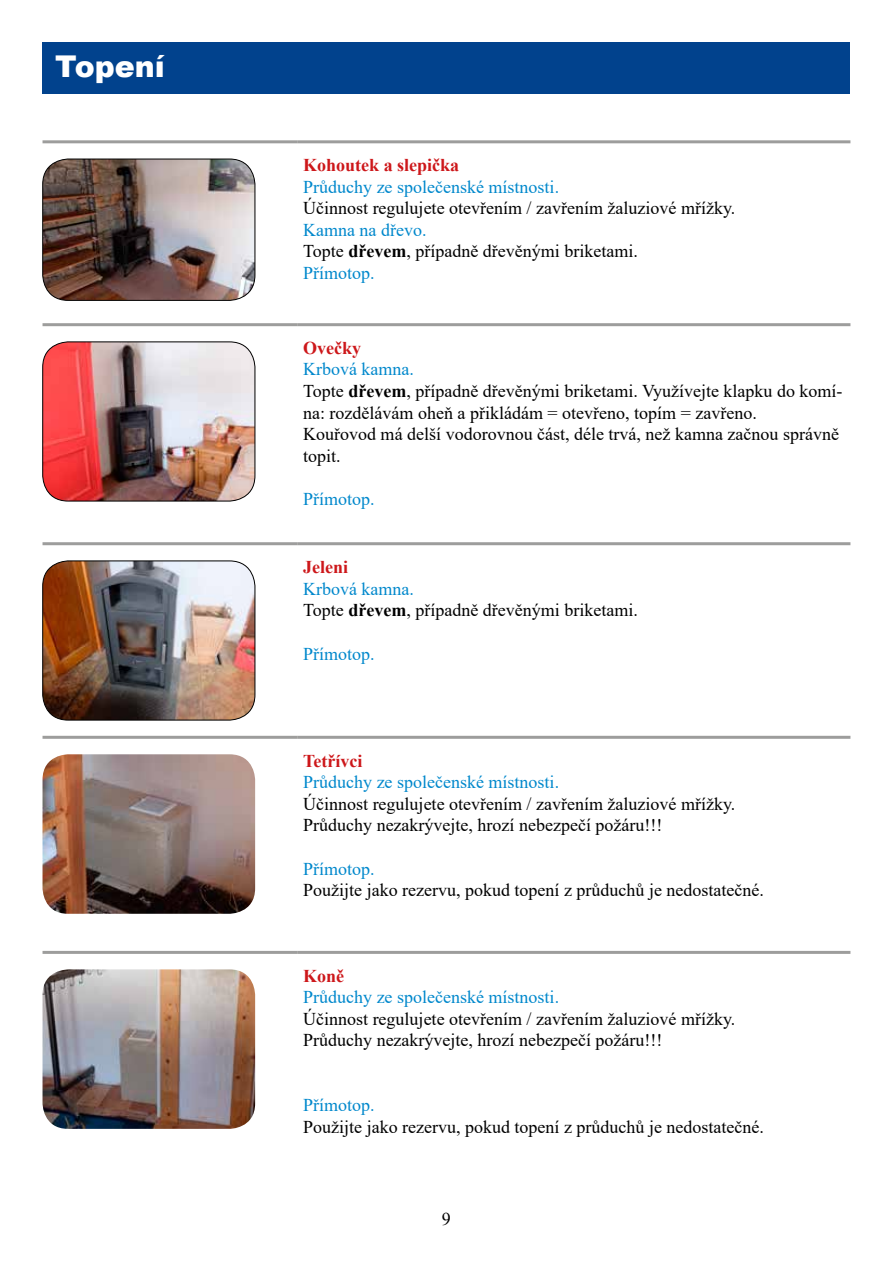
<style>
.page{position:relative;width:893px;height:1263px;background:#fff}
.page>*{position:absolute;margin:0;border:0;box-sizing:border-box;transform-origin:0 0}
.t1{font:900 30px "Arial";color:#fff}
.t2{font:18px/21.6px "Times New Roman";color:#000}
.t3{font:18px "Times New Roman";color:#08c}
.t4{font:700 18px "Times New Roman";color:#cd171a}
.s1{color:#08c}
.s2{font-weight:700}
</style>
<div class="page">
<hr style="left:43px;top:140px;width:254px;height:3px;background:#9d9d9c">
<hr style="left:297px;top:140px;width:553px;height:3px;background:#9d9d9c">
<hr style="left:43px;top:323px;width:254px;height:3px;background:#9d9d9c">
<hr style="left:297px;top:323px;width:553px;height:3px;background:#9d9d9c">
<hr style="left:43px;top:542px;width:254px;height:3px;background:#9d9d9c">
<hr style="left:297px;top:542px;width:553px;height:3px;background:#9d9d9c">
<hr style="left:43px;top:736px;width:254px;height:3px;background:#9d9d9c">
<hr style="left:297px;top:736px;width:553px;height:3px;background:#9d9d9c">
<hr style="left:43px;top:951px;width:254px;height:3px;background:#9d9d9c">
<hr style="left:297px;top:951px;width:553px;height:3px;background:#9d9d9c">
<img style="left:43px;top:159px;width:212px;height:141px">
<div style="left:43px;top:159px;width:212px;height:142px;border:1px solid #000;border-radius:26px"></div>
<img style="left:43px;top:342px;width:212px;height:159px">
<div style="left:43px;top:342px;width:212px;height:159px;border:1px solid #000;border-radius:26px"></div>
<img style="left:43px;top:561px;width:212px;height:159px">
<div style="left:43px;top:561px;width:212px;height:159px;border:1px solid #000;border-radius:26px"></div>
<img style="left:43px;top:754px;width:212px;height:160px">
<img style="left:43px;top:969px;width:212px;height:160px">
<div style="left:43px;top:43px;width:807px;height:51px;background:#01428d"></div>
<h1 class="t1" style="left:55px;top:44px;width:111px">Topení</h1>
<p class="t4" style="left:303px;top:152px;width:158px">Kohoutek a slepička</p>
<p class="t3" style="left:303px;top:174px;width:257px">Průduchy ze společenské místnosti.</p>
<p class="t2" style="left:303px;top:197px;width:434px">Účinnost regulujete otevřením / zavřením žaluziové mřížky.</p>
<p class="t2" style="left:303px;top:218px;width:336px"><span class="s1">Kamna na dřevo.<br></span>Topte <span class="s2">dřevem</span>, případně dřevěnými briketami.<br><span class="s1">Přímotop.</span></p>
<p class="t4" style="left:303px;top:335px;width:59px">Ovečky</p>
<p class="t2" style="left:303px;top:358px;width:541px"><span class="s1">Krbová kamna.<br></span>Topte <span class="s2">dřevem</span>, případně dřevěnými briketami. Využívejte klapku do komí&shy;na: rozdělávám oheň a přikládám = otevřeno, topím = zavřeno.<br>Kouřovod má delší vodorovnou část, déle trvá, než kamna začnou správně topit.</p>
<p class="t3" style="left:303px;top:486px;width:73px">Přímotop.</p>
<p class="t4" style="left:303px;top:554px;width:46px">Jeleni</p>
<p class="t2" style="left:303px;top:577px;width:336px"><span class="s1">Krbová kamna.<br></span>Topte <span class="s2">dřevem</span>, případně dřevěnými briketami.</p>
<p class="t3" style="left:303px;top:641px;width:73px">Přímotop.</p>
<p class="t4" style="left:303px;top:747px;width:61px">Tetřívci</p>
<p class="t3" style="left:303px;top:769px;width:257px">Průduchy ze společenské místnosti.</p>
<p class="t2" style="left:303px;top:792px;width:434px">Účinnost regulujete otevřením / zavřením žaluziové mřížky.<br>Průduchy nezakrývejte, hrozí nebezpečí požáru!!!</p>
<p class="t3" style="left:303px;top:856px;width:73px">Přímotop.</p>
<p class="t2" style="left:303px;top:879px;width:462px">Použijte jako rezervu, pokud topení z průduchů je nedostatečné.</p>
<p class="t4" style="left:303px;top:962px;width:43px">Koně</p>
<p class="t3" style="left:303px;top:984px;width:257px">Průduchy ze společenské místnosti.</p>
<p class="t2" style="left:303px;top:1007px;width:434px">Účinnost regulujete otevřením / zavřením žaluziové mřížky.<br>Průduchy nezakrývejte, hrozí nebezpečí požáru!!!</p>
<p class="t3" style="left:303px;top:1092px;width:73px">Přímotop.</p>
<p class="t2" style="left:303px;top:1115px;width:462px">Použijte jako rezervu, pokud topení z průduchů je nedostatečné.</p>
<p class="t2" style="left:442px;top:1207px;width:10px">9</p>
</div>
